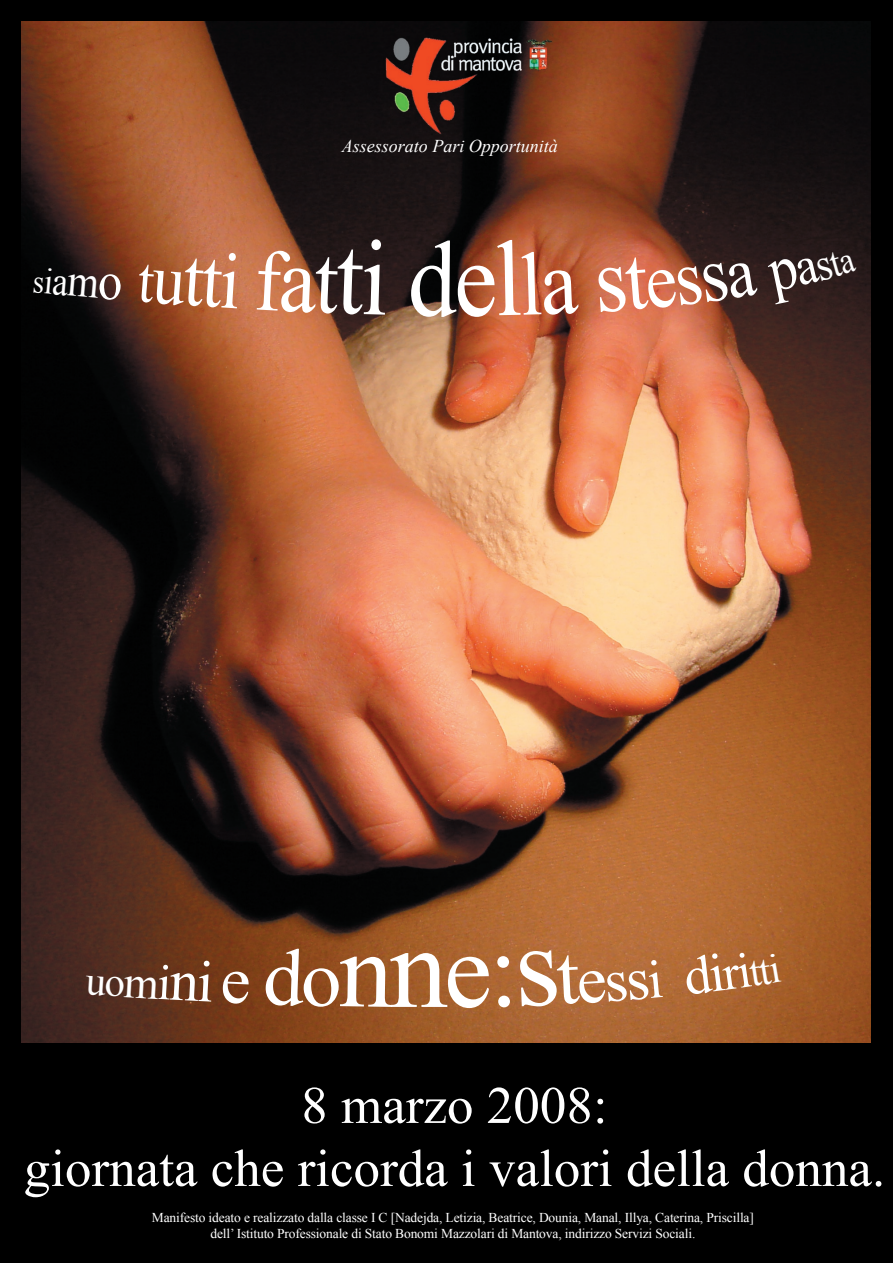
<style>
.page{position:relative;width:893px;height:1263px;background:#000}
.page>*{position:absolute;margin:0;border:0;box-sizing:border-box;transform-origin:0 0}
.t1{font:117px "Times New Roman";color:#fff}
.t2{font:108px "Times New Roman";color:#fff;scale:.9 1}
.t3{font:79.2px "Times New Roman";color:#fff;scale:.9 1}
.t4{font:58.5px "Times New Roman";color:#fff}
.t5{font:52.5px/63px "Times New Roman";color:#fff;text-align:center}
.t6{font:36px "Times New Roman";color:#fff;scale:.9 1}
.t7{font:italic 18px "Times New Roman";color:#fff}
.t8{font:13.5px/16.2px "Times New Roman";letter-spacing:-.01em;color:#fff;text-align:center}
.s1{font-size:72px}
.s2{font-size:39.6px}
.s3{font-size:45px}
.s4{font-size:54px}
.s5{font-size:63px}
.s6{font-size:49.5px}
</style>
<div class="page">
<img style="left:21px;top:21px;width:849px;height:1022px">
<svg style="left:34px;top:277px;width:10px;height:16px"></svg>
<svg style="left:257px;top:238px;width:130px;height:77px;background:#6c402d"></svg>
<svg style="left:411px;top:239px;width:46px;height:78px"></svg>
<svg style="left:497px;top:239px;width:82px;height:76px;background:#be5d3a"></svg>
<svg style="left:598px;top:256px;width:160px;height:57px;background:#9d533c"></svg>
<svg style="left:767px;top:251px;width:90px;height:53px;background:#2d1d1c"></svg>
<svg style="left:85px;top:976px;width:39px;height:21px"></svg>
<svg style="left:222px;top:947px;width:171px;height:60px;background:#8a481c"></svg>
<svg style="left:448px;top:955px;width:62px;height:53px;background:#aa6430"></svg>
<svg style="left:519px;top:949px;width:144px;height:58px;background:#b26c39"></svg>
<svg style="left:684px;top:951px;width:98px;height:44px;background:#ad6631"></svg>
<h3 class="t3" style="left:157px;top:223px;width:99px;rotate:4deg"><span class="s1">u</span>tti</h3>
<h3 class="t6" style="left:46px;top:257px;width:123px;rotate:5deg">i<span class="s2">a</span><span class="s3">m</span><span class="s4">o</span> <span class="s5">t</span></h3>
<h3 class="t7" style="left:342px;top:133px;width:218px">Assessorato Pari Opportunità</h3>
<h2 class="t2" style="left:454px;top:207px;width:51px">e</h2>
<h3 class="t4" style="left:126px;top:938px;width:91px;rotate:3deg"><span class="s3">m</span><span class="s6">i</span>ni</h3>
<h1 class="t1" style="left:389px;top:889px;width:60px">n</h1>
<h3 class="t5" style="left:24px;top:1073px;width:863px">8 marzo 2008:<br>giornata che ricorda i valori della donna.</h3>
<p class="t8" style="left:152px;top:1209px;width:604px">Manifesto ideato e realizzato dalla classe I C [Nadejda, Letizia, Beatrice, Dounia, Manal, Illya, Caterina, Priscilla] dell’ Istituto Professionale di Stato Bonomi Mazzolari di Mantova, indirizzo Servizi Sociali.</p>
</div>
